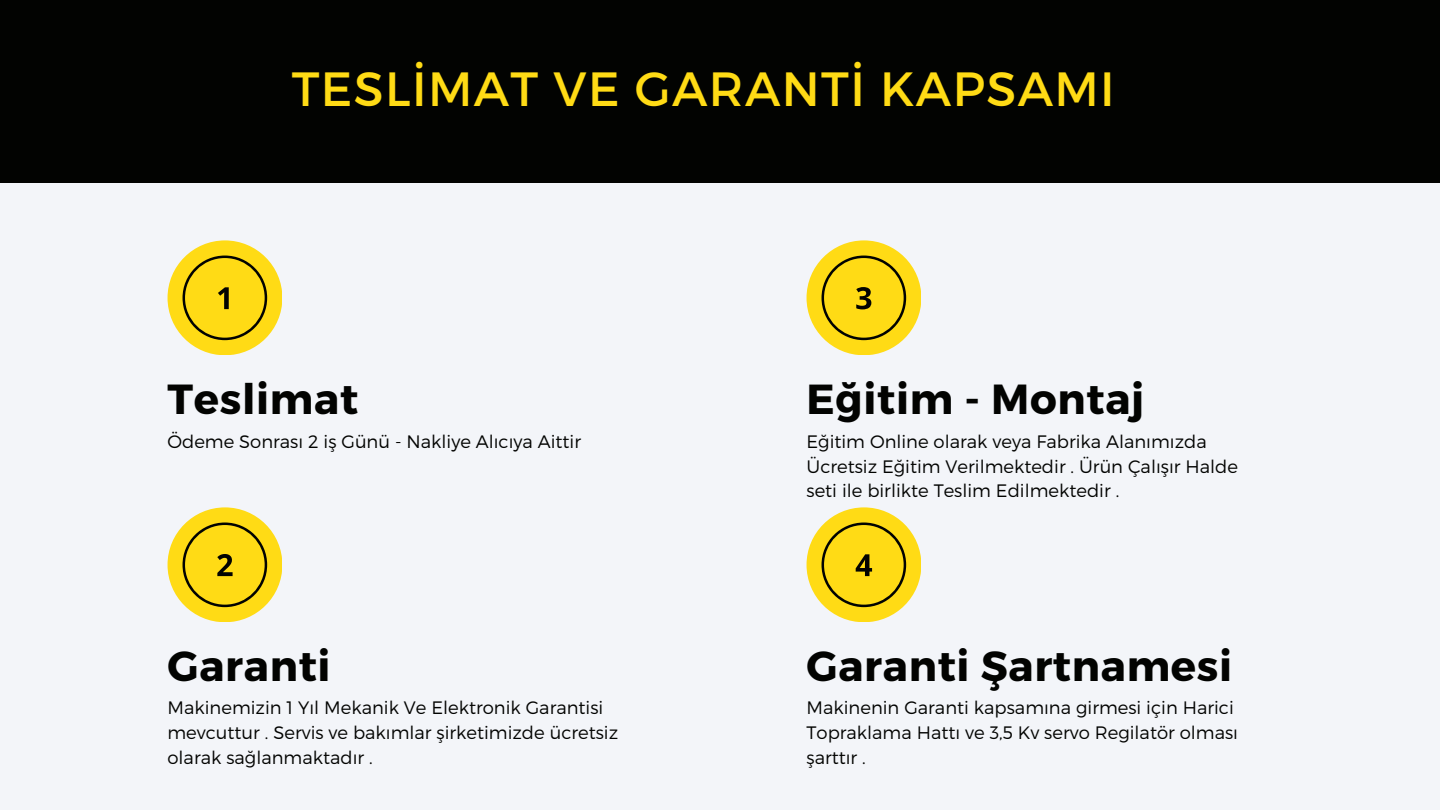
<style>
.page{position:relative;width:1440px;height:810px;background:#f3f5f9}
.page>*{position:absolute;margin:0;border:0;box-sizing:border-box;transform-origin:0 0}
.t1{font:48px "Montserrat";letter-spacing:.03em;color:#ffdb15}
.t2{font:700 42px "Montserrat";letter-spacing:.015em;color:#020301}
.t3{font:300 18px/24.8px "Montserrat";color:#020301}
</style>
<div class="page">
<div style="left:0;top:0;width:1440px;height:183px;background:#020301"></div>
<div style="left:168px;top:240px;width:114px;height:115px;background:#ffdb15;border-radius:50%"></div>
<div style="left:168px;top:507px;width:114px;height:115px;background:#ffdb15;border-radius:50%"></div>
<svg style="left:183px;top:256px;width:84px;height:84px"></svg>
<svg style="left:183px;top:523px;width:84px;height:84px"></svg>
<div style="left:807px;top:240px;width:114px;height:115px;background:#ffdb15;border-radius:50%"></div>
<div style="left:807px;top:507px;width:114px;height:115px;background:#ffdb15;border-radius:50%"></div>
<svg style="left:822px;top:256px;width:84px;height:84px"></svg>
<svg style="left:822px;top:523px;width:84px;height:84px"></svg>
<h1 class="t1" style="left:292px;top:58px;width:825px">TESLİMAT VE GARANTİ KAPSAMI</h1>
<p class="t2" style="left:168px;top:372px;width:192px">Teslimat</p>
<h2 class="t3" style="left:168px;top:428px;width:415px">Ödeme Sonrası 2 iş Günü - Nakliye Alıcıya Aittir</h2>
<p class="t2" style="left:168px;top:638px;width:165px">Garanti</p>
<p class="t3" style="left:168px;top:694px;width:452px">Makinemizin 1 Yıl Mekanik Ve Elektronik Garantisi mevcuttur . Servis ve bakımlar şirketimizde ücretsiz olarak sağlanmaktadır .</p>
<h2 class="t2" style="left:807px;top:372px;width:340px">Eğitim - Montaj</h2>
<p class="t3" style="left:807px;top:428px;width:433px">Eğitim Online olarak veya Fabrika Alanımızda<br>Ücretsiz Eğitim Verilmektedir . Ürün Çalışır Halde seti ile birlikte Teslim Edilmektedir .</p>
<p class="t2" style="left:807px;top:639px;width:427px">Garanti Şartnamesi</p>
<h2 class="t3" style="left:807px;top:694px;width:433px">Makinenin Garanti kapsamına girmesi için Harici<br>Topraklama Hattı ve 3,5 Kv servo Regilatör olması şarttır .</h2>
</div>
